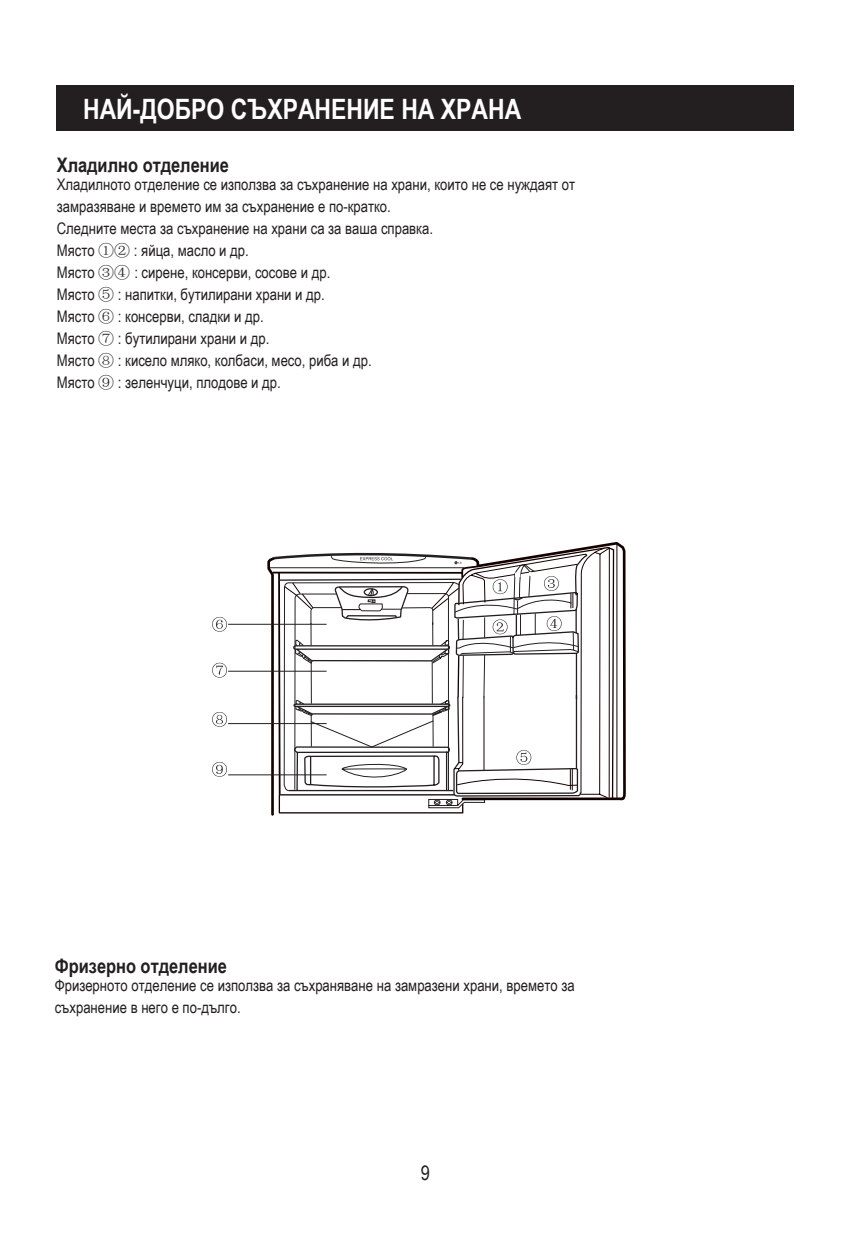
<style>
.page{position:relative;width:851px;height:1248px;background:#fff}
.page>*{position:absolute;margin:0;border:0;box-sizing:border-box;transform-origin:0 0}
.t1{font:700 28px "Arial Narrow";color:#fff}
.t2{font:700 20px "Arial Narrow";color:#231f20}
.t3{font:16px/22px "Arial Narrow";color:#231f20}
.s1{font-family:"Sim Hei"}
</style>
<div class="page">
<div style="left:57px;top:85px;width:737px;height:45px;background:#231f20"></div>
<svg style="left:617px;top:542px;width:9px;height:259px"></svg>
<svg style="left:212px;top:762px;width:15px;height:14px"></svg>
<hr style="left:228px;top:723px;width:98px;height:1px;background:#231f20">
<hr style="left:228px;top:774px;width:98px;height:1px;background:#231f20">
<svg style="left:212px;top:662px;width:15px;height:15px"></svg>
<svg style="left:212px;top:712px;width:15px;height:14px"></svg>
<hr style="left:228px;top:623px;width:98px;height:1px;background:#231f20">
<hr style="left:228px;top:670px;width:98px;height:1px;background:#231f20">
<svg style="left:212px;top:617px;width:15px;height:14px"></svg>
<svg style="left:266px;top:542px;width:351px;height:274px"></svg>
<h1 class="t1" style="left:83px;top:88px;width:439px">НАЙ-ДОБРО СЪХРАНЕНИЕ НА ХРАНА</h1>
<p class="t2" style="left:57px;top:149px;width:174px">Хладилно отделение</p>
<p class="t3" style="left:57px;top:173px;width:519px">Хладилното отделение се използва за съхранение на храни, които не се нуждаят от замразяване и времето им за съхранение е по-кратко.<br>Следните места за съхранение на храни са за ваша справка.<br>Място <span class="s1">①②</span> : яйца, масло и др.<br>Място <span class="s1">③④</span> : сирене, консерви, сосове и др.<br>Място <span class="s1">⑤</span> : напитки, бутилирани храни и др.<br>Място <span class="s1">⑥</span> : консерви, сладки и др.<br>Място <span class="s1">⑦</span> : бутилирани храни и др.<br>Място <span class="s1">⑧</span> : кисело мляко, колбаси, месо, риба и др.<br>Място <span class="s1">⑨</span> : зеленчуци, плодове и др.</p>
<p class="t2" style="left:55px;top:950px;width:174px">Фризерно отделение</p>
<p class="t3" style="left:55px;top:973px;width:521px">Фризерното отделение се използва за съхраняване на замразени храни, времето за съхранение в него е по-дълго.</p>
</div>
